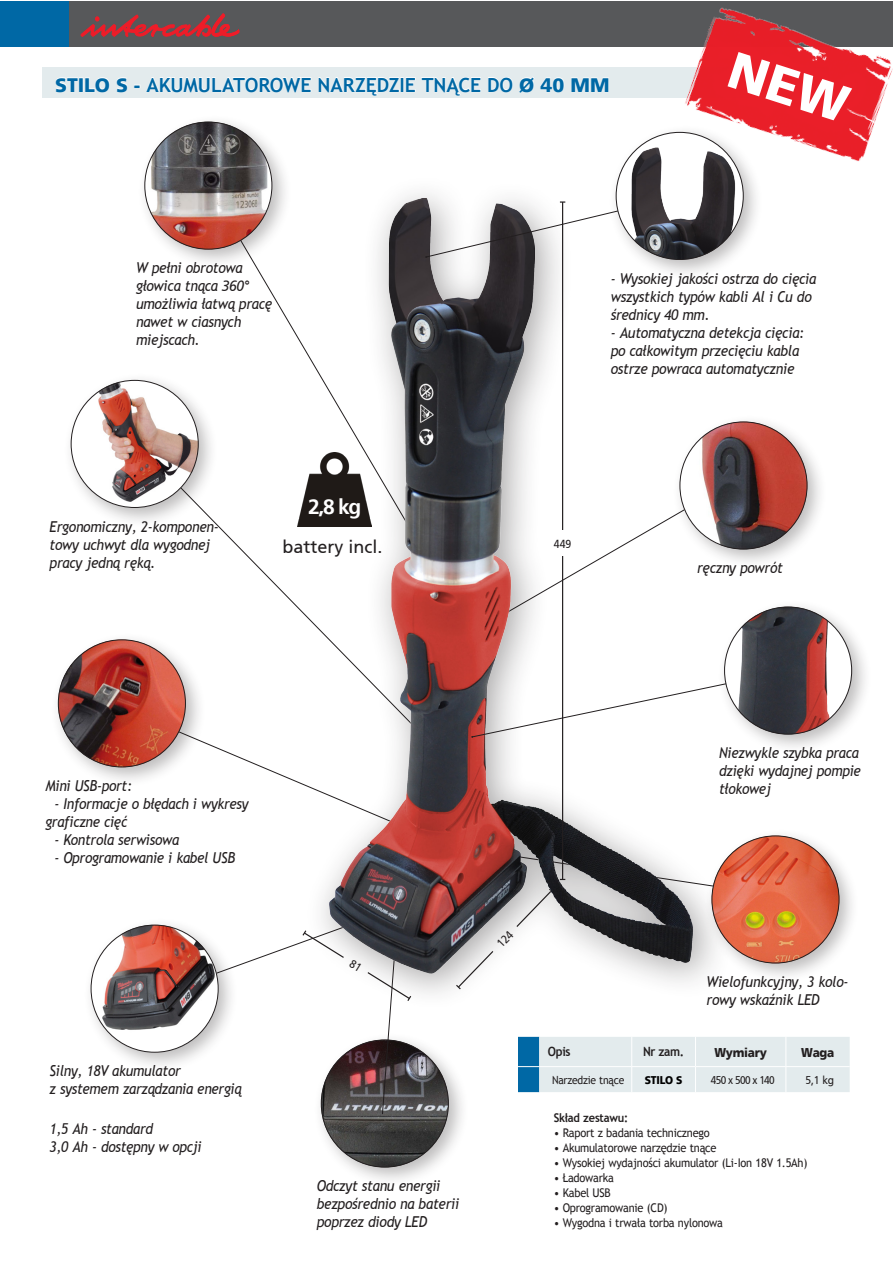
<style>
.page{position:relative;width:893px;height:1263px;background:#fff}
.page>*{position:absolute;margin:0;border:0;box-sizing:border-box;transform-origin:0 0}
.t1{font:700 21px "Frutiger 65";color:#fff}
.t2{font:700 19.5px "Trebuchet MS";letter-spacing:-.01em;color:#0068a5}
.t3{font:18px "Frutiger 55 Roman";color:#231f20}
.t4{font:italic 15px/18px "Trebuchet MS";letter-spacing:-.02em;color:#231f20;scale:.92 1}
.t5{font:italic 15px/18px "Trebuchet MS";letter-spacing:-.02em;color:#231f20;scale:.91 1}
.t6{font:900 12.75px "Frutiger 75";letter-spacing:-.02em;color:#231f20;scale:.92 1}
.t7{font:700 12.75px "Trebuchet MS";letter-spacing:-.03em;color:#231f20;scale:.92 1}
.t8{font:12px "Trebuchet MS";letter-spacing:-.02em;color:#231f20;scale:.92 1}
.t9{font:700 12px "Trebuchet MS";letter-spacing:-.02em;color:#231f20;scale:.92 1}
.t10{font:11.7px "Frutiger 55 Roman";color:#231f20;scale:.9 1}
.t11{font:11.25px "Trebuchet MS";letter-spacing:-.02em;color:#231f20;scale:.92 1}
.t12{font:11.25px "Frutiger 55 Roman";letter-spacing:-.06em;color:#231f20;scale:.89 1}
.t13{font:900 11.25px "Frutiger 75";letter-spacing:-.02em;color:#000;scale:.92 1}
.t14{font:11.25px "Frutiger 55 Roman";letter-spacing:-.06em;color:#231f20;scale:.92 1}
.s1{font-family:"Frutiger 75";font-weight:900}
.s2{font-family:"Frutiger 56"}
</style>
<div class="page">
<div style="left:0;top:1px;width:892px;height:46px;background:#57585a"></div>
<div style="left:0;top:1px;width:68px;height:46px;background:#0068a5"></div>
<svg style="left:81px;top:13px;width:159px;height:24px"></svg>
<div style="left:43px;top:67px;width:786px;height:31px;background:#e3ebed"></div>
<svg style="left:56px;top:77px;width:22px;height:15px"></svg>
<div style="left:79px;top:78px;width:4px;height:14px;border:1px solid #fff"></div>
<svg style="left:85px;top:77px;width:25px;height:15px"></svg>
<svg style="left:116px;top:77px;width:12px;height:15px"></svg>
<svg style="left:146px;top:77px;width:165px;height:15px"></svg>
<svg style="left:318px;top:77px;width:163px;height:19px"></svg>
<svg style="left:488px;top:77px;width:25px;height:15px"></svg>
<svg style="left:519px;top:77px;width:45px;height:16px"></svg>
<svg style="left:571px;top:77px;width:38px;height:15px"></svg>
<img style="left:685px;top:7px;width:207px;height:154px">
<svg style="left:518px;top:1037px;width:332px;height:55px;background:#d3e2e8"></svg>
<div style="left:704px;top:828px;width:156px;height:156px;background:#231f20;opacity:.3"></div>
<img style="left:712px;top:836px;width:127px;height:127px;border-radius:64px">
<div style="left:672px;top:414px;width:156px;height:156px;background:#231f20;opacity:.3"></div>
<img style="left:680px;top:422px;width:127px;height:127px;border-radius:64px">
<div style="left:137px;top:114px;width:156px;height:156px;background:#231f20;opacity:.3"></div>
<img style="left:145px;top:122px;width:127px;height:127px;border-radius:64px">
<svg style="left:219px;top:497px;width:85px;height:118px"></svg>
<div style="left:63px;top:373px;width:156px;height:155px;background:#231f20;opacity:.3"></div>
<img style="left:71px;top:380px;width:127px;height:128px;border-radius:64px">
<svg style="left:206px;top:742px;width:98px;height:44px"></svg>
<div style="left:51px;top:632px;width:155px;height:156px;background:#231f20;opacity:.3"></div>
<img style="left:58px;top:640px;width:128px;height:127px;border-radius:64px">
<div style="left:314px;top:1032px;width:155px;height:156px;background:#231f20;opacity:.3"></div>
<img style="left:321px;top:1040px;width:128px;height:127px;border-radius:64px">
<div style="left:83px;top:917px;width:156px;height:156px;background:#231f20;opacity:.3"></div>
<img style="left:91px;top:925px;width:127px;height:127px;border-radius:64px">
<div style="left:304px;top:174px;width:428px;height:837px;background:#231f20;opacity:.4"></div>
<img style="left:314px;top:174px;width:389px;height:812px">
<hr style="left:562px;top:202px;width:1px;height:677px;background:#231f20">
<div style="left:554px;top:530px;width:17px;height:26px;background:#fff"></div>
<svg style="left:425px;top:196px;width:183px;height:62px"></svg>
<div style="left:608px;top:125px;width:156px;height:155px;background:#231f20;opacity:.3"></div>
<img style="left:616px;top:132px;width:127px;height:128px;border-radius:64px">
<svg style="left:471px;top:670px;width:246px;height:68px"></svg>
<div style="left:717px;top:599px;width:155px;height:156px;background:#231f20;opacity:.3"></div>
<img style="left:724px;top:607px;width:128px;height:127px;border-radius:64px">
<div style="left:727px;top:52px;width:125px;height:71px;background:#e91f29"></div>
<svg style="left:144px;top:897px;width:268px;height:217px"></svg>
<svg style="left:455px;top:851px;width:325px;height:140px"></svg>
<h2 class="t2" style="left:55px;top:73px;width:556px"><span class="s1">STILO S -</span> AKUMULATOROWE NARZĘDZIE TNĄCE DO <span class="s1">Ø 40 MM</span></h2>
<p class="t4" style="left:136px;top:259px;width:150px">W pełni obrotowa głowica tnąca <span class="s2">360° </span>umożliwia łatwą pracę nawet w ciasnych miejscach.</p>
<p class="t4" style="left:50px;top:517px;width:185px">Ergonomiczny, 2-komponen&shy;towy uchwyt dla wygodnej pracy jedną ręką.</p>
<h1 class="t1" style="left:308px;top:498px;width:55px">2,8 kg</h1>
<p class="t3" style="left:282px;top:540px;width:102px">battery incl.</p>
<p class="t5" style="left:45px;top:777px;width:97px">Mini USB-port:</p>
<p class="t5" style="left:45px;top:795px;width:225px;text-indent:9px">- Informacje o błędach i wykresy graficzne cięć</p>
<p class="t5" style="left:54px;top:831px;width:139px">- Kontrola serwisowa</p>
<p class="t5" style="left:54px;top:849px;width:200px">- Oprogramowanie i kabel USB</p>
<p class="t5" style="left:50px;top:1062px;width:212px">Silny, 18V akumulator<br>z systemem zarządzania energią</p>
<p class="t5" style="left:50px;top:1119px;width:169px">1,5 Ah - standard<br>3,0 Ah - dostępny w opcji</p>
<p class="t4" style="left:317px;top:1177px;width:156px">Odczyt stanu energii bezpośrednio na baterii poprzez diody LED</p>
<p class="t5" style="left:611px;top:269px;width:228px">- Wysokiej jakości ostrza do cięcia wszystkich typów kabli Al i Cu do średnicy 40 mm.</p>
<p class="t4" style="left:611px;top:323px;width:212px">- Automatyczna detekcja cięcia: po całkowitym przecięciu kabla ostrze powraca automatycznie</p>
<p class="t10" style="left:554px;top:539px;width:21px">449</p>
<p class="t4" style="left:697px;top:559px;width:95px">ręczny powrót</p>
<p class="t5" style="left:719px;top:744px;width:157px">Niezwykle szybka praca dzięki wydajnej pompie tłokowej</p>
<p class="t4" style="left:706px;top:973px;width:156px">Wielofunkcyjny, 3 kolo&shy;rowy wskaźnik LED</p>
<p class="t7" style="left:548px;top:1044px;width:26px">Opis</p>
<p class="t7" style="left:643px;top:1044px;width:46px">Nr zam.</p>
<p class="t6" style="left:714px;top:1047px;width:59px">Wymiary</p>
<p class="t6" style="left:801px;top:1047px;width:38px">Waga</p>
<p class="t11" style="left:552px;top:1073px;width:80px">Narzedzie tnące</p>
<p class="t13" style="left:645px;top:1075px;width:42px">STILO S</p>
<p class="t12" style="left:711px;top:1075px;width:73px">450 x 500 x 140</p>
<p class="t14" style="left:806px;top:1075px;width:33px">5,1 kg</p>
<p class="t9" style="left:554px;top:1111px;width:82px">Skład zestawu:</p>
<p class="t8" style="left:554px;top:1126px;width:171px">• Raport z badania technicznego</p>
<p class="t8" style="left:554px;top:1141px;width:178px">• Akumulatorowe narzędzie tnące</p>
<p class="t8" style="left:554px;top:1156px;width:277px">• Wysokiej wydajności akumulator (Li-Ion 18V 1.5Ah)</p>
<p class="t8" style="left:554px;top:1171px;width:67px">• Ładowarka</p>
<p class="t8" style="left:554px;top:1186px;width:64px">• Kabel USB</p>
<p class="t8" style="left:554px;top:1201px;width:125px">• Oprogramowanie (CD)</p>
<p class="t8" style="left:554px;top:1216px;width:186px">• Wygodna i trwała torba nylonowa</p>
</div>
